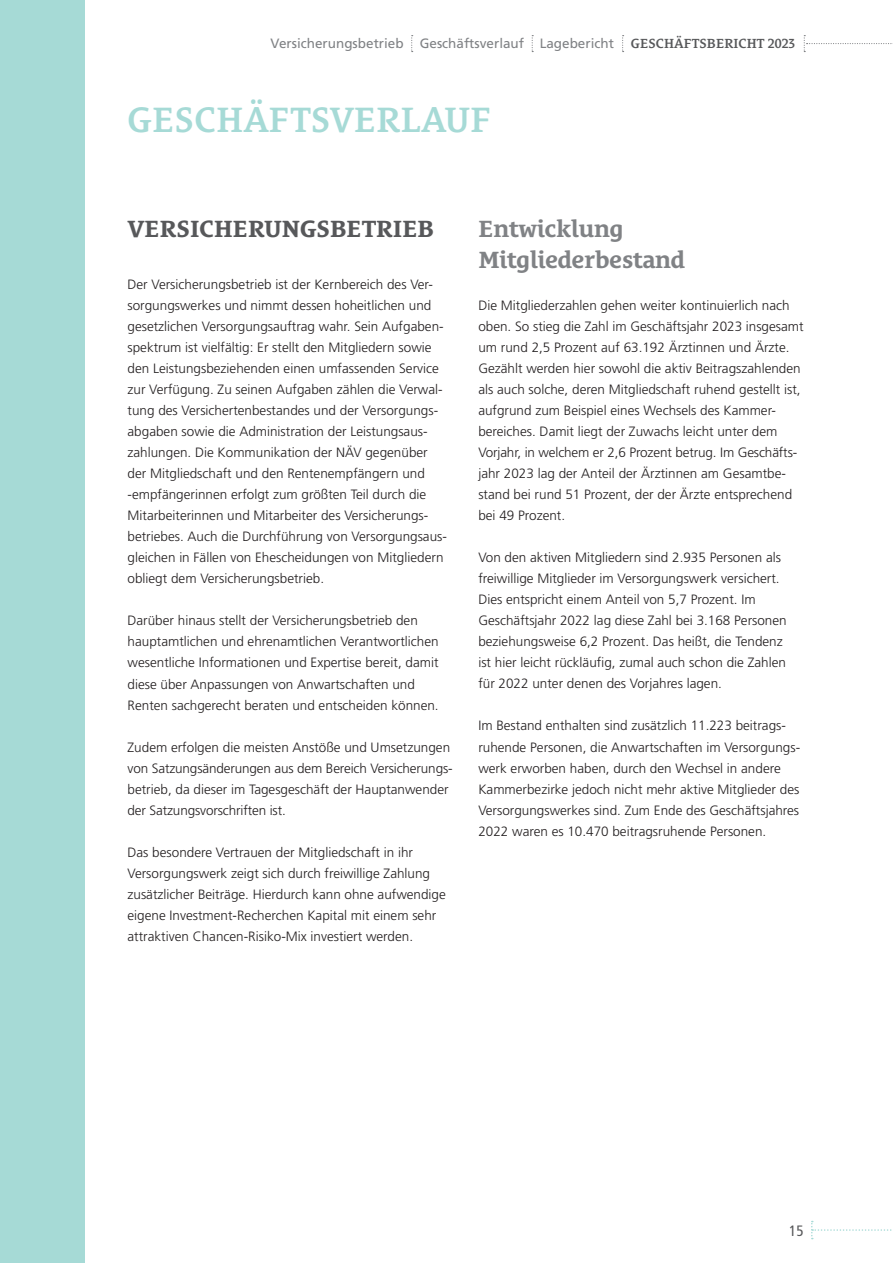
<style>
.page{position:relative;width:893px;height:1263px;background:#fff}
.page>*{position:absolute;margin:0;border:0;box-sizing:border-box;transform-origin:0 0}
.t1{font:600 36px "Le Monde Courrier Std";color:#a6dad6}
.t2{font:700 24px/31.5px "Le Monde Courrier Std";letter-spacing:-.01em;color:#808285}
.t3{font:700 24px "Le Monde Courrier Std";letter-spacing:-.01em;color:#57585a}
.t4{font:condensed 15px "Frutiger LT Std";color:#57585a}
.t5{font:300 13.5px/21px "Frutiger LT Std";color:#231f20}
.t6{font:13.5px "Frutiger LT Std";color:#808285}
.t7{font:600 13.5px "Le Monde Courrier Std";color:#57585a}
</style>
<div class="page">
<svg style="left:811px;top:1221px;width:81px;height:18px"></svg>
<svg style="left:411px;top:35px;width:2px;height:17px"></svg>
<svg style="left:804px;top:35px;width:89px;height:17px"></svg>
<svg style="left:532px;top:35px;width:1px;height:17px"></svg>
<svg style="left:622px;top:35px;width:2px;height:17px"></svg>
<div style="left:0;top:0;width:84px;height:1263px;background:#a6dad6"></div>
<p class="t6" style="left:271px;top:35px;width:345px">Versicherungsbetrieb Geschäftsverlauf Lagebericht</p>
<p class="t7" style="left:631px;top:35px;width:166px">GESCHÄFTSBERICHT 2023</p>
<h1 class="t1" style="left:128px;top:99px;width:366px">GESCHÄFTSVERLAUF</h1>
<h2 class="t3" style="left:128px;top:214px;width:308px">VERSICHERUNGSBETRIEB</h2>
<p class="t5" style="left:128px;top:274px;width:321px">Der Versicherungsbetrieb ist der Kernbereich des Ver&shy;sorgungswerkes und nimmt dessen hoheitlichen und gesetzlichen Versorgungsauftrag wahr. Sein Aufgaben&shy;spektrum ist vielfältig: Er stellt den Mitgliedern sowie den Leistungsbeziehenden einen umfassenden Service zur Verfügung. Zu seinen Aufgaben zählen die Verwal&shy;tung des Versichertenbestandes und der Versorgungs&shy;abgaben sowie die Administration der Leistungsaus&shy;zahlungen. Die Kommunikation der NÄV gegenüber der Mitgliedschaft und den Rentenempfängern und -empfängerinnen erfolgt zum größten Teil durch die Mitarbeiterinnen und Mitarbeiter des Versicherungs&shy;betriebes. Auch die Durchführung von Versorgungsaus&shy;gleichen in Fällen von Ehescheidungen von Mitgliedern obliegt dem Versicherungsbetrieb.</p>
<p class="t5" style="left:128px;top:610px;width:313px">Darüber hinaus stellt der Versicherungsbetrieb den hauptamtlichen und ehrenamtlichen Verantwortlichen wesentliche Informationen und Expertise bereit, damit diese über Anpassungen von Anwartschaften und Renten sachgerecht beraten und entscheiden können.</p>
<p class="t5" style="left:128px;top:736px;width:327px">Zudem erfolgen die meisten Anstöße und Umsetzungen von Satzungsänderungen aus dem Bereich Versicherungs&shy;betrieb, da dieser im Tagesgeschäft der Hauptanwender der Satzungsvorschriften ist.</p>
<p class="t5" style="left:128px;top:841px;width:320px">Das besondere Vertrauen der Mitgliedschaft in ihr Versorgungswerk zeigt sich durch freiwillige Zahlung zusätzlicher Beiträge. Hierdurch kann ohne aufwendige eigene Investment-Recherchen Kapital mit einem sehr attraktiven Chancen-Risiko-Mix investiert werden.</p>
<h2 class="t2" style="left:478px;top:213px;width:208px">Entwicklung<br>Mitgliederbestand</h2>
<p class="t5" style="left:478px;top:295px;width:327px">Die Mitgliederzahlen gehen weiter kontinuierlich nach oben. So stieg die Zahl im Geschäftsjahr 2023 insgesamt um rund 2,5 Prozent auf 63.192 Ärztinnen und Ärzte.<br>Gezählt werden hier sowohl die aktiv Beitragszahlenden als auch solche, deren Mitgliedschaft ruhend gestellt ist, au fgrund zum Beispiel eines Wechsels des Kammer&shy;bereiches. Damit liegt der Zuwachs leicht unter dem Vorjahr, in welchem er 2,6 Prozent betrug. Im Geschäfts&shy;jahr 2023 lag der Anteil der Ärztinnen am Gesamtbe&shy;stand bei rund 51 Prozent, der der Ärzte entsprechend bei 49 Prozent.</p>
<p class="t5" style="left:478px;top:547px;width:310px">Von den aktiven Mitgliedern sind 2.935 Personen als freiwillige Mitglieder im Versorgungswerk versichert.<br>Dies entspricht einem Anteil von 5,7 Prozent. Im Geschäftsjahr 2022 lag diese Zahl bei 3.168 Personen beziehungsweise 6,2 Prozent. Das heißt, die Tendenz ist hier leicht rückläufig, zumal auch schon die Zahlen für 2022 unter denen des Vorjahres lagen.</p>
<p class="t5" style="left:478px;top:715px;width:323px">Im Bestand enthalten sind zusätzlich 11.223 beitrags&shy;ruhende Personen, die Anwartschaften im Versorgungs&shy;werk erworben haben, durch den Wechsel in andere Kammerbezirke jedoch nicht mehr aktive Mitglieder des Versorgungswerkes sind. Zum Ende des Geschäftsjahres 2022 waren es 10.470 beitragsruhende Personen.</p>
<p class="t4" style="left:789px;top:1222px;width:16px">15</p>
</div>
